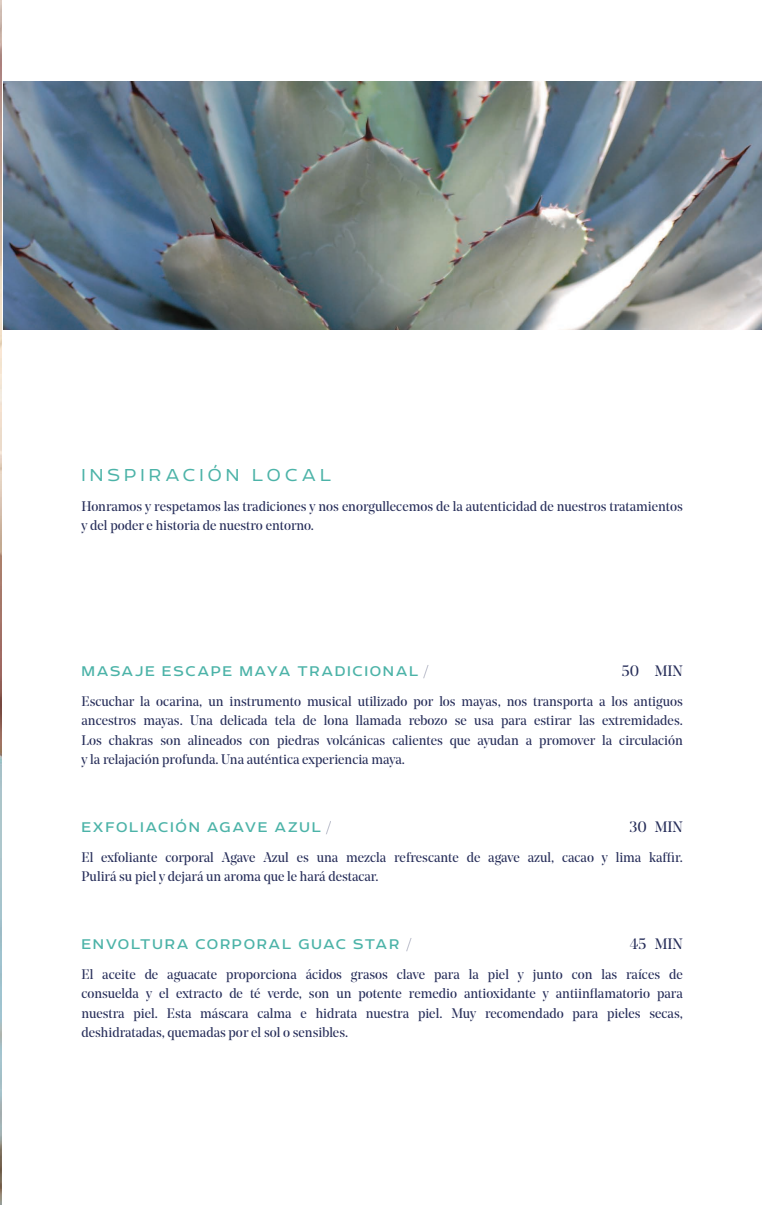
<style>
.page{position:relative;width:762px;height:1205px;background:#fff}
.page>*{position:absolute;margin:0;border:0;box-sizing:border-box;transform-origin:0 0}
.t1{font:300 20px "Echoes Sans";letter-spacing:.205em;color:#4cb3a8}
.t2{font:16.25px "Echoes Sans";letter-spacing:.1em;color:#4cb3a8}
.t3{font:15px "Noe Display";color:#262d59}
.t4{font:13.75px/19.5px "Noe Display";color:#262d59}
.s1{font-family:"Noe Display";font-size:15px;color:#262d59}
</style>
<div class="page">
<img style="left:4px;top:81px;width:758px;height:249px">
<img style="left:0;top:0;width:2px;height:1205px">
<p class="t1" style="left:81px;top:464px;width:251px">INSPIRACIÓN LOCAL</p>
<p class="t4" style="left:81px;top:496px;width:603px">Honramos y respetamos las tradiciones y nos enorgullecemos de la autenticidad de nuestros tratamientos y del poder e historia de nuestro entorno.</p>
<p class="t2" style="left:81px;top:662px;width:349px">MASAJE ESCAPE MAYA TRADICIONAL <span class="s1">/</span></p>
<p class="t3" style="left:621px;top:662px;width:63px">50 MIN</p>
<p class="t4" style="left:81px;top:691px;width:603px;text-align:justify">Escuchar la ocarina, un instrumento musical utilizado por los mayas, nos transporta a los antiguos ancestros mayas. Una delicada tela de lona llamada rebozo se usa para estirar las extremidades.<br>Los chakras son alineados con piedras volcánicas calientes que ayudan a promover la circulación y la relajación profunda. Una auténtica experiencia maya.</p>
<p class="t2" style="left:81px;top:818px;width:251px">EXFOLIACIÓN AGAVE AZUL <span class="s1">/</span></p>
<p class="t3" style="left:629px;top:818px;width:55px">30 MIN</p>
<p class="t4" style="left:81px;top:847px;width:603px">El exfoliante corporal Agave Azul es una mezcla refrescante de agave azul, cacao y lima kaffir.<br>Pulirá su piel y dejará un aroma que le hará destacar.</p>
<p class="t2" style="left:81px;top:935px;width:332px">ENVOLTURA CORPORAL GUAC STAR <span class="s1">/</span></p>
<p class="t3" style="left:630px;top:935px;width:54px">45 MIN</p>
<p class="t4" style="left:81px;top:964px;width:603px;text-align:justify">El aceite de aguacate proporciona ácidos grasos clave para la piel y junto con las raíces de consuelda y el extracto de té verde, son un potente remedio antioxidante y antiinflamatorio para nuestra piel. Esta máscara calma e hidrata nuestra piel. Muy recomendado para pieles secas, deshidratadas, quemadas por el sol o sensibles.</p>
</div>
